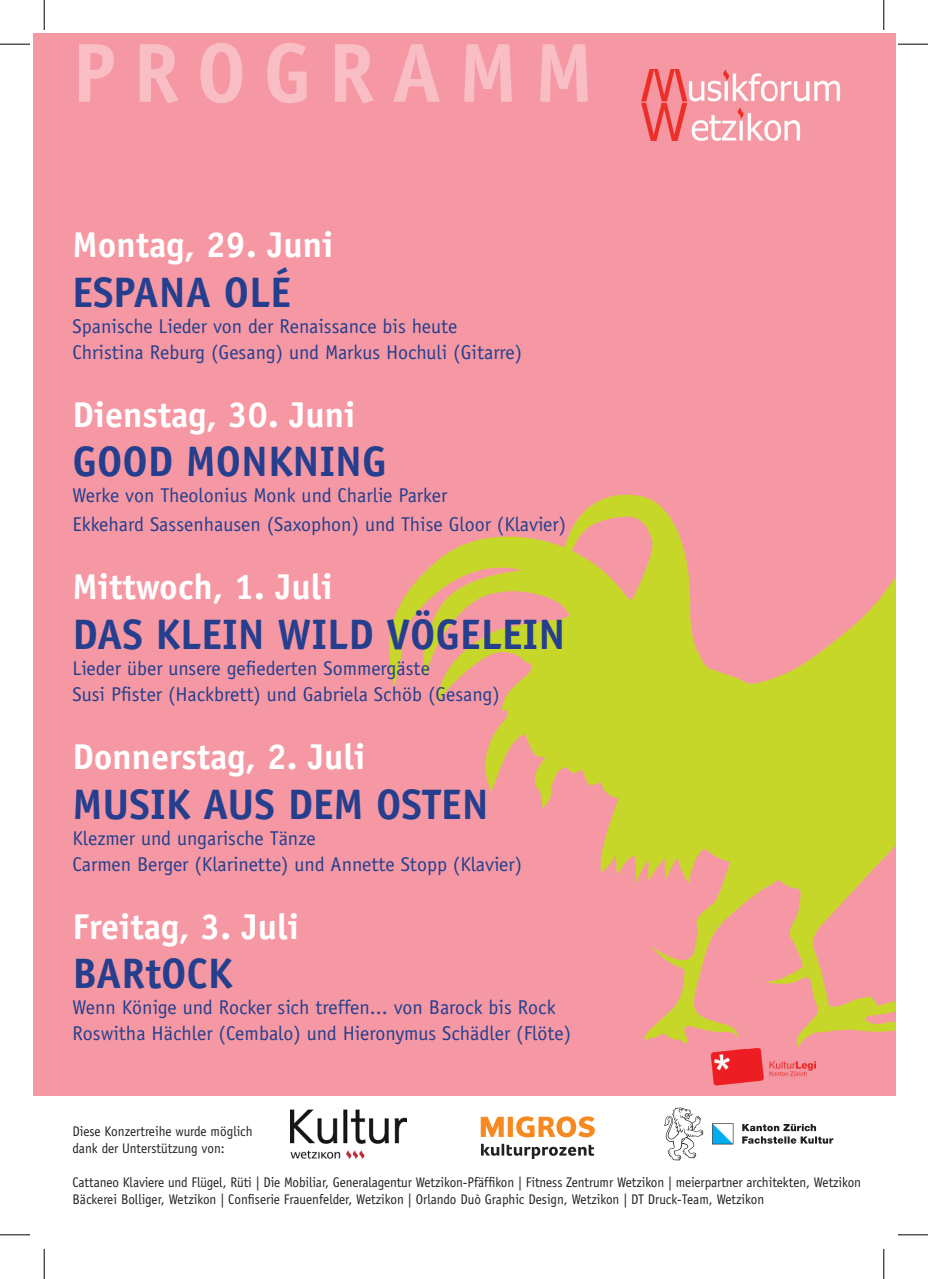
<style>
.page{position:relative;width:928px;height:1279px;background:#fff}
.page>*{position:absolute;margin:0;border:0;box-sizing:border-box;transform-origin:0 0}
.t1{font:700 84px "Officina Sans";letter-spacing:.2em;color:#f9bec3}
.t2{font:700 42.6px "Officina Sans";color:#253f8e}
.t3{font:700 36px "Officina Sans";color:#fff}
.t4{font:20px/26px "Officina Sans";color:#253f8e}
.t5{font:14px/17px "Officina Sans";letter-spacing:-.005em;color:#231f20;scale:.94 1}
</style>
<div class="page">
<div style="left:33px;top:33px;width:862px;height:1062px;background:#f598a3"></div>
<img style="left:389px;top:494px;width:506px;height:553px">
<svg style="left:742px;top:1124px;width:91px;height:20px"></svg>
<svg style="left:664px;top:1107px;width:39px;height:54px"></svg>
<svg style="left:712px;top:1123px;width:21px;height:21px"></svg>
<svg style="left:481px;top:1144px;width:113px;height:15px"></svg>
<svg style="left:480px;top:1116px;width:114px;height:21px"></svg>
<img style="left:291px;top:1110px;width:115px;height:49px">
<img style="left:710px;top:1047px;width:105px;height:39px">
<img style="left:641px;top:70px;width:199px;height:71px">
<hr style="left:0;top:44px;width:30px;height:1px;background:#000">
<hr style="left:897px;top:44px;width:30px;height:1px;background:#000">
<hr style="left:0;top:1234px;width:30px;height:1px;background:#000">
<hr style="left:897px;top:1234px;width:30px;height:1px;background:#000">
<hr style="left:44px;top:0;width:1px;height:30px;background:#000">
<hr style="left:44px;top:1249px;width:1px;height:30px;background:#000">
<hr style="left:883px;top:0;width:1px;height:30px;background:#000">
<hr style="left:883px;top:1249px;width:1px;height:30px;background:#000">
<h1 class="t1" style="left:73px;top:21px;width:522px">PROGRAMM</h1>
<h3 class="t3" style="left:73px;top:222px;width:262px">Montag, 29. Juni</h3>
<h2 class="t2" style="left:73px;top:265px;width:220px">ESPANA OLÉ</h2>
<p class="t4" style="left:73px;top:313px;width:451px">Spanische Lieder von der Renaissance bis heute<br>Christina Reburg (Gesang) und Markus Hochuli (Gitarre)</p>
<h3 class="t3" style="left:73px;top:392px;width:284px">Dienstag, 30. Juni</h3>
<h2 class="t2" style="left:73px;top:435px;width:315px">GOOD MONKNING</h2>
<p class="t4" style="left:73px;top:481px;width:495px;line-height:29px">Werke von Theolonius Monk und Charlie Parker<br>Ekkehard Sassenhausen (Saxophon) und Thise Gloor (Klavier)</p>
<h3 class="t3" style="left:73px;top:564px;width:261px">Mittwoch, 1. Juli</h3>
<h2 class="t2" style="left:73px;top:608px;width:494px">DAS KLEIN WILD VÖGELEIN</h2>
<p class="t4" style="left:73px;top:655px;width:429px">Lieder über unsere gefiederten Sommergäste<br>Susi Pfister (Hackbrett) und Gabriela Schöb (Gesang)</p>
<h3 class="t3" style="left:73px;top:734px;width:294px">Donnerstag, 2. Juli</h3>
<h2 class="t2" style="left:73px;top:778px;width:417px">MUSIK AUS DEM OSTEN</h2>
<p class="t4" style="left:73px;top:825px;width:451px">Klezmer und ungarische Tänze<br>Carmen Berger (Klarinette) und Annette Stopp (Klavier)</p>
<h3 class="t3" style="left:73px;top:904px;width:228px">Freitag, 3. Juli</h3>
<h2 class="t2" style="left:73px;top:947px;width:161px">BARtOCK</h2>
<p class="t4" style="left:73px;top:995px;width:500px">Wenn Könige und Rocker sich treffen... von Barock bis Rock<br>Roswitha Hächler (Cembalo) und Hieronymus Schädler (Flöte)</p>
<p class="t5" style="left:73px;top:1123px;width:193px">Diese Konzertreihe wurde möglich dank der Unterstützung von:</p>
<p class="t5" style="left:73px;top:1174px;width:840px">Cattaneo Klaviere und Flügel, Rüti | Die Mobiliar, Generalagentur Wetzikon-Pfäffikon | Fitness Zentrumr Wetzikon | meierpartner architekten, Wetzikon<br>Bäckerei Bolliger, Wetzikon | Confiserie Frauenfelder, Wetzikon | Orlando Duò Graphic Design, Wetzikon | DT Druck-Team, Wetzikon</p>
</div>
